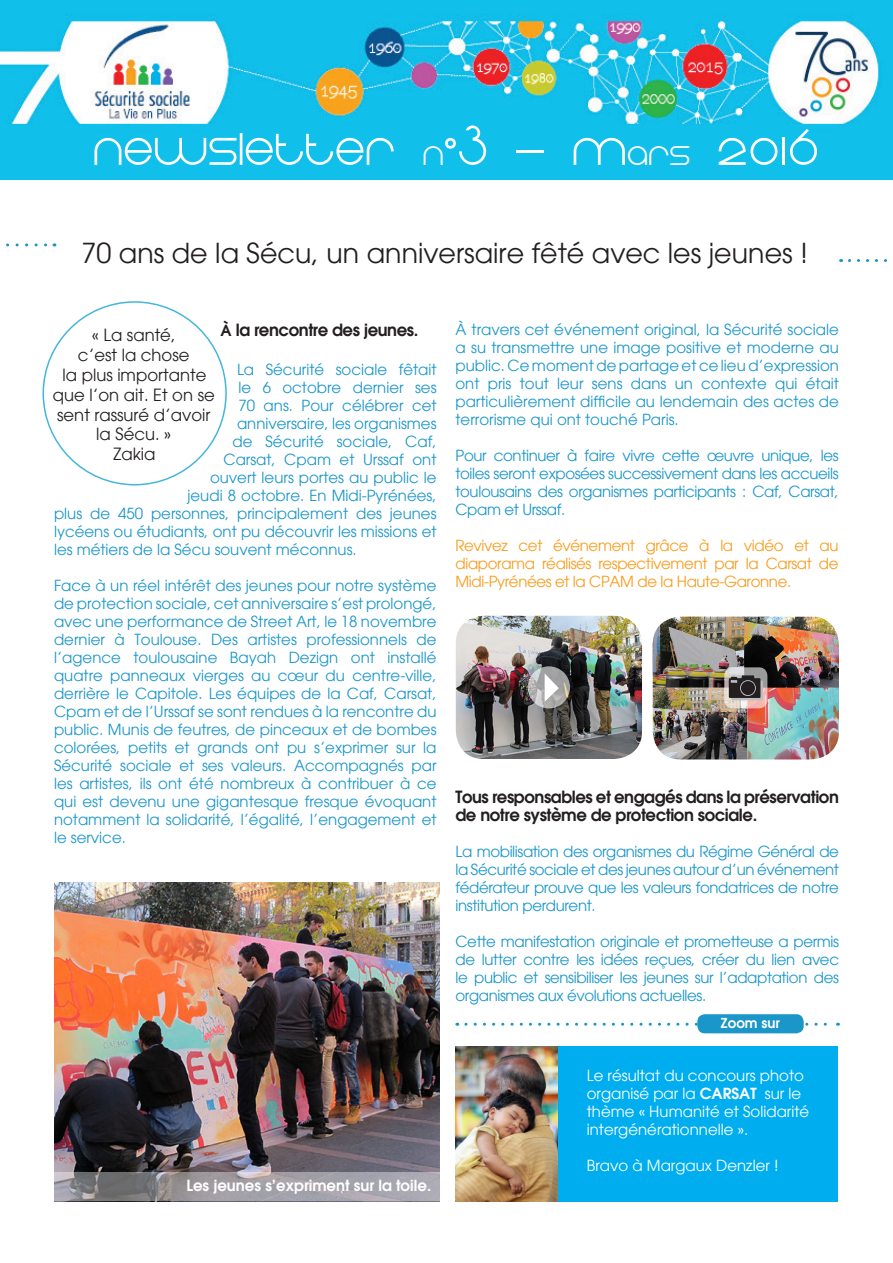
<style>
.page{position:relative;width:893px;height:1263px;background:#fff}
.page>*{position:absolute;margin:0;border:0;box-sizing:border-box;transform-origin:0 0}
.t1{font:54px "Eight One";color:#fff}
.t2{font:27px "Avant Garde";color:#231f20}
.t3{font:600 16.5px/18px "Avant Garde";letter-spacing:-.025em;color:#231f20}
.t4{font:16.5px/19.8px "Avant Garde";color:#231f20;text-align:center}
.t5{font:15px/18px "Avant Garde";color:#1a96c9;text-align:justify}
.t6{font:15px/18px "Avant Garde";letter-spacing:-.025em;color:#f89c1c;text-align:justify}
.t7{font:15px/18px "Avant Garde";color:#fff}
.t8{font:600 15px "Avant Garde";color:#fff}
.t9{font:600 13.5px "Avant Garde";color:#fff}
.s1{font-size:37.8px}
.s2{font-size:15px}
.s3{font-weight:600}
</style>
<div class="page">
<img style="left:54px;top:883px;width:385px;height:289px">
<svg style="left:466px;top:1023px;width:372px;height:3px"></svg>
<img style="left:0;top:0;width:893px;height:179px">
<div style="left:697px;top:1014px;width:107px;height:19px;background:#1a96c9;border-radius:7px"></div>
<img style="left:455px;top:1046px;width:103px;height:155px">
<div style="left:558px;top:1046px;width:280px;height:155px;background:#00aeef"></div>
<svg style="left:54px;top:1172px;width:385px;height:29px;background:#9a989e"></svg>
<svg style="left:6px;top:243px;width:49px;height:3px"></svg>
<svg style="left:849px;top:259px;width:38px;height:3px"></svg>
<img style="left:456px;top:616px;width:186px;height:143px">
<svg style="left:528px;top:666px;width:42px;height:42px"></svg>
<svg style="left:545px;top:673px;width:14px;height:29px"></svg>
<img style="left:653px;top:617px;width:186px;height:142px">
<svg style="left:724px;top:667px;width:43px;height:41px"></svg>
<svg style="left:729px;top:675px;width:34px;height:25px"></svg>
<p class="t1" style="left:94px;top:125px;width:727px">NEWSLETTER <span class="s1">n</span>°3 - M<span class="s1">ars</span> 2016</p>
<p class="t2" style="left:81px;top:237px;width:728px">70 ans de la Sécu, un anniversaire fêté avec les jeunes !</p>
<p class="t3" style="left:220px;top:320px;width:199px"><span class="s2">À</span> la rencontre des jeunes.</p>
<p class="t5" style="left:237px;top:361px;width:201px">La Sécurité sociale fêtait</p>
<p class="t5" style="left:238px;top:379px;width:199px">le 6 octobre dernier ses</p>
<p class="t5" style="left:238px;top:397px;width:200px">70 ans. Pour célébrer cet</p>
<p class="t5" style="left:237px;top:415px;width:201px">anniversaire, les organismes</p>
<p class="t5" style="left:232px;top:433px;width:206px">de Sécurité sociale, Caf,</p>
<p class="t5" style="left:224px;top:451px;width:215px">Carsat, Cpam et Urssaf ont</p>
<p class="t5" style="left:210px;top:469px;width:228px">ouvert leurs portes au public le</p>
<p class="t5" style="left:188px;top:487px;width:251px">jeudi 8 octobre. En Midi-Pyrénées,</p>
<p class="t5" style="left:54px;top:505px;width:384px">plus de 450 personnes, principalement des jeunes</p>
<p class="t5" style="left:54px;top:523px;width:384px">lycéens ou étudiants, ont pu découvrir les missions et</p>
<p class="t5" style="left:54px;top:541px;width:304px">les métiers de la Sécu souvent méconnus.</p>
<p class="t5" style="left:54px;top:577px;width:384px">Face à un réel intérêt des jeunes pour notre système de protection sociale, cet anniversaire s’est prolongé, avec une performance de Street Art, le 18 novembre dernier à Toulouse. Des artistes professionnels de l’agence toulousaine Bayah Dezign ont installé quatre panneaux vierges au cœur du centre-ville, derrière le Capitole. Les équipes de la Caf, Carsat, Cpam et de l’Urssaf se sont rendues à la rencontre du public. Munis de feutres, de pinceaux et de bombes colorées, petits et grands ont pu s’exprimer sur la Sécurité sociale et ses valeurs. Accompagnés par les artistes, ils ont été nombreux à contribuer à ce qui est devenu une gigantesque fresque évoquant notamment la solidarité, l’égalité, l’engagement et le service.</p>
<p class="t4" style="left:53px;top:325px;width:163px">« La santé,<br>c’est la chose<br>la plus importante que l’on ait. Et on se sent rassuré d’avoir la Sécu. »</p>
<p class="t4" style="left:113px;top:444px;width:44px">Zakia</p>
<p class="t8" style="left:186px;top:1175px;width:246px">Les jeunes s’expriment sur la toile.</p>
<p class="t5" style="left:455px;top:320px;width:385px">À travers cet événement original, la Sécurité sociale a su transmettre une image positive et moderne au public. Ce moment de partage et ce lieu d’expression ont pris tout leur sens dans un contexte qui était particulièrement difficile au lendemain des actes de terrorisme qui ont touché Paris.</p>
<p class="t5" style="left:455px;top:446px;width:385px">Pour continuer à faire vivre cette œuvre unique, les toiles seront exposées successivement dans les accueils toulousains des organismes participants : Caf, Carsat, Cpam et Urssaf.</p>
<p class="t6" style="left:455px;top:536px;width:385px">Revivez cet événement grâce à la vidéo et au diaporama réalisés respectivement par la Carsat de Midi-Pyrénées et la CPAM de la Haute-Garonne.</p>
<p class="t3" style="left:455px;top:787px;width:385px">Tous responsables et engagés dans la préservation de notre système de protection sociale.</p>
<p class="t5" style="left:455px;top:842px;width:385px">La mobilisation des organismes du Régime Général de la Sécurité sociale et des jeunes autour d’un événement fédérateur prouve que les valeurs fondatrices de notre institution perdurent.</p>
<p class="t5" style="left:455px;top:932px;width:385px">Cette manifestation originale et prometteuse a permis de lutter contre les idées reçues, créer du lien avec le public et sensibiliser les jeunes sur l’adaptation des organismes aux évolutions actuelles.</p>
<p class="t9" style="left:721px;top:1014px;width:60px">Zoom sur</p>
<p class="t7" style="left:587px;top:1066px;width:219px">Le résultat du concours photo</p>
<p class="t7" style="left:587px;top:1084px;width:224px">organisé par la <span class="s3">CARSAT</span> sur le thème « Humanité et Solidarité intergénérationnelle ».</p>
<p class="t7" style="left:587px;top:1156px;width:193px">Bravo à Margaux Denzler !</p>
</div>
